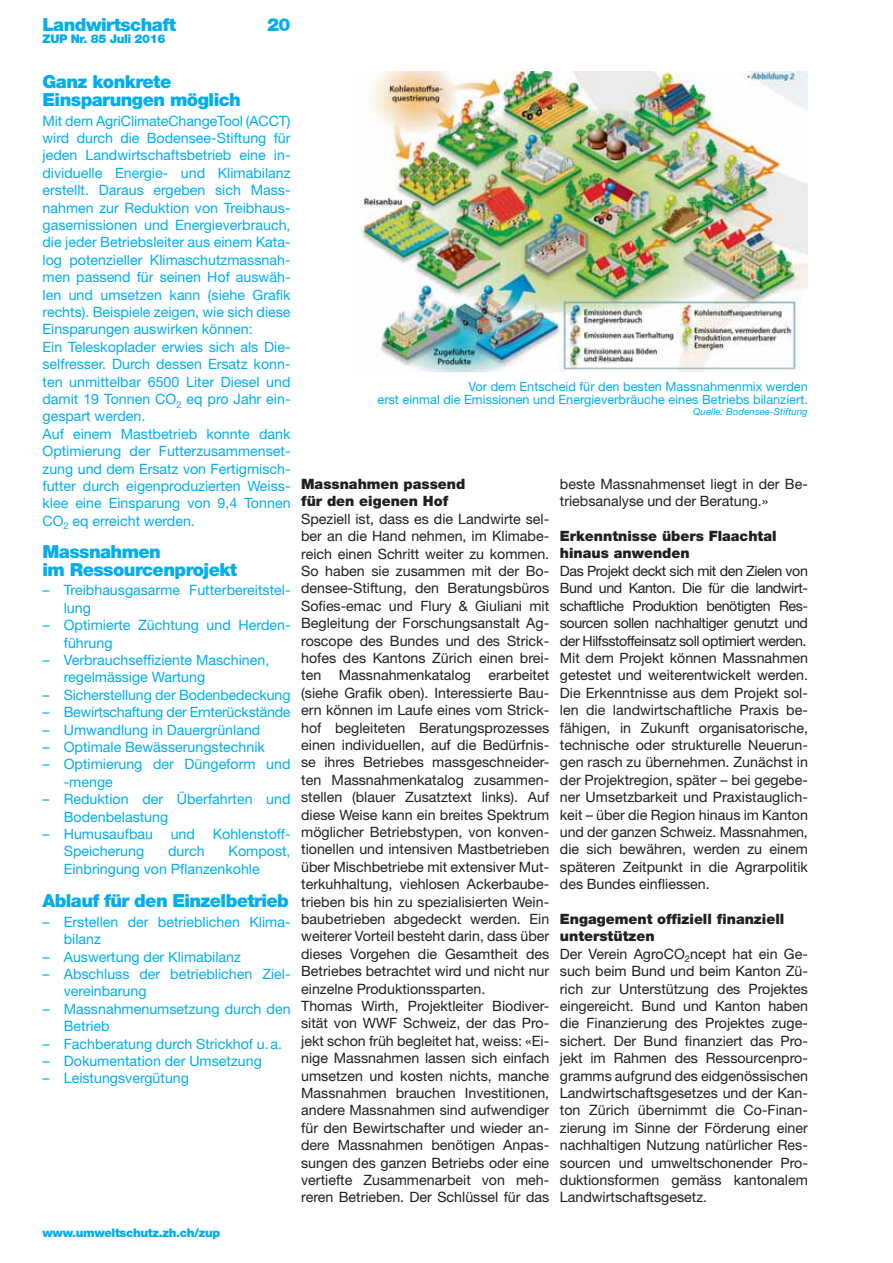
<style>
.page{position:relative;width:893px;height:1263px;background:#fff}
.page>*{position:absolute;margin:0;border:0;box-sizing:border-box;transform-origin:0 0}
.t1{font:900 18px/17.2px "Helvetica Neue LT Std";letter-spacing:-.03em;color:#00aeef}
.t2{font:14.25px/17.4px "Helvetica Neue LT Std";color:#231f20}
.t3{font:14.25px/17.4px "Helvetica Neue LT Std";color:#00aeef}
.t4{font:900 14.25px/17.2px "Helvetica Neue LT Std";color:#231f20}
.t5{font:14.25px "Helvetica Neue LT Std";letter-spacing:-.02em;color:#00aeef}
.t6{font:12.75px/13.5px "Helvetica Neue LT Std";color:#00aeef;text-align:right}
.t7{font:900 12px "Helvetica Neue LT Std";letter-spacing:-.03em;color:#00aeef}
.t8{font:italic 9.75px "Helvetica Neue LT Std";color:#00aeef}
.s1{font-weight:900}
</style>
<div class="page">
<img style="left:361px;top:71px;width:447px;height:300px">
<p class="t1" style="left:43px;top:18px;width:135px">Landwirtschaft</p>
<p class="t1" style="left:267px;top:18px;width:25px">20</p>
<p class="t7" style="left:43px;top:35px;width:125px">ZUP Nr. 85 Juli 2016</p>
<p class="t1" style="left:43px;top:75px;width:200px">Ganz konkrete<br>Einsparungen möglich</p>
<p class="t3" style="left:43px;top:114px;width:250px">Mit dem AgriClimateChangeTool (ACCT) wird durch die Bodensee-Stiftung für jeden Landwirtschaftsbetrieb eine in&shy;dividuelle Energie- und Klimabilanz erstellt. Daraus ergeben sich Mass&shy;nahmen zur Reduktion von Treibhaus&shy;gasemissionen und Energieverbrauch, die jeder Betriebsleiter aus einem Kata&shy;log potenzieller Klimaschutzmassnah&shy;men passend für seinen Hof auswäh&shy;len und umsetzen kann (siehe Grafik rechts). Beispiele zeigen, wie sich diese Einsparungen auswirken können:<br>Ein Teleskoplader erwies sich als Die&shy;selfresser. Durch dessen Ersatz konn&shy;ten unmittelbar 6500 Liter Diesel und damit 19 Tonnen CO<sub>2</sub> eq pro Jahr ein&shy;gespart werden.<br>Auf einem Mastbetrieb konnte dank Optimierung der Futterzusammenset&shy;zung und dem Ersatz von Fertigmisch&shy;futter durch eigenproduzierten Weiss&shy;klee eine Einsparung von 9,4 Tonnen CO<sub>2</sub> eq erreicht werden.</p>
<p class="t1" style="left:43px;top:545px;width:196px">Massnahmen<br>im Ressourcenprojekt</p>
<p class="t3" style="left:64px;top:583px;width:228px;text-indent:-21px">– Treibhausgasarme Futterbereitstel&shy;lung</p>
<p class="t3" style="left:64px;top:618px;width:228px;text-indent:-21px">– Optimierte Züchtung und Herden&shy;führung</p>
<p class="t3" style="left:64px;top:653px;width:207px;text-indent:-21px">– Verbrauchseffiziente Maschinen, regelmässige Wartung</p>
<p class="t3" style="left:43px;top:688px;width:250px">– Sicherstellung der Bodenbedeckung</p>
<p class="t5" style="left:43px;top:707px;width:250px">– Bewirtschaftung der Ernterückstände</p>
<p class="t3" style="left:43px;top:723px;width:219px">– Umwandlung in Dauergrünland</p>
<p class="t3" style="left:43px;top:740px;width:224px">– Optimale Bewässerungstechnik</p>
<p class="t3" style="left:64px;top:757px;width:228px;text-indent:-21px">– Optimierung der Düngeform und -menge</p>
<p class="t3" style="left:64px;top:792px;width:228px;text-indent:-21px">– Reduktion der Überfahrten und<br>Bodenbelastung</p>
<p class="t3" style="left:64px;top:827px;width:228px;text-indent:-21px">– Humusaufbau und Kohlenstoff-<br>Speicherung</p>
<p class="t3" style="left:64px;top:844px;width:228px;text-indent:165px">Kompost,<br>Einbringung von Pflanzenkohle</p>
<p class="t1" style="left:43px;top:894px;width:248px">Ablauf für den Einzelbetrieb</p>
<p class="t3" style="left:64px;top:915px;width:228px;text-indent:-21px">– Erstellen der betrieblichen Klima&shy;bilanz</p>
<p class="t3" style="left:43px;top:950px;width:200px">– Auswertung der Klimabilanz</p>
<p class="t3" style="left:64px;top:967px;width:228px;text-indent:-21px">– Abschluss der betrieblichen Ziel&shy;vereinbarung</p>
<p class="t3" style="left:64px;top:1002px;width:228px;text-indent:-21px">– Massnahmenumsetzung durch den<br>Betrieb</p>
<p class="t3" style="left:43px;top:1037px;width:241px">– Fachberatung durch Strickhof u. a.</p>
<p class="t3" style="left:43px;top:1054px;width:221px">– Dokumentation der Umsetzung</p>
<p class="t3" style="left:43px;top:1071px;width:148px">– Leistungsvergütung</p>
<p class="t3" style="left:168px;top:844px;width:38px">durch</p>
<p class="t7" style="left:43px;top:1228px;width:179px">www.umweltschutz.zh.ch/zup</p>
<p class="t6" style="left:377px;top:381px;width:432px">Vor dem Entscheid für den besten Massnahmenmix werden<br>erst einmal die Emissionen und Energieverbräuche eines Betriebs bilanziert.</p>
<p class="t8" style="left:693px;top:408px;width:116px">Quelle: Bodensee-Stiftung</p>
<p class="t4" style="left:301px;top:477px;width:166px">Massnahmen passend für den eigenen Hof</p>
<p class="t2" style="left:301px;top:512px;width:250px">Speziell ist, dass es die Landwirte sel&shy;ber an die Hand nehmen, im Klimabe&shy;reich einen Schritt weiter zu kommen.<br>So haben sie zusammen mit der Bo&shy;densee-Stiftung, den Beratungsbüros Sofies-emac und Flury &amp; Giuliani mit Begleitung der Forschungsanstalt Ag&shy;roscope des Bundes und des Strick&shy;hofes des Kantons Zürich einen brei&shy;ten Massnahmenkatalog erarbeitet (siehe Grafik oben). Interessierte Bau&shy;ern können im Laufe eines vom Strick&shy;hof begleiteten Beratungsprozesses einen individuellen, auf die Bedürfnis&shy;se ihres Betriebes massgeschneider&shy;ten Massnahmenkatalog zusammen&shy;stellen (blauer Zusatztext links). Auf diese Weise kann ein breites Spektrum möglicher Betriebstypen, von konven&shy;tionellen und intensiven Mastbetrieben über Mischbetriebe mit extensiver Mut&shy;terkuhhaltung, viehlosen Ackerbaube&shy;trieben bis hin zu spezialisierten Wein&shy;baubetrieben abgedeckt werden. Ein weiterer Vorteil besteht darin, dass über dieses Vorgehen die Gesamtheit des Betriebes betrachtet wird und nicht nur einzelne Produktionssparten.<br>Thomas Wirth, Projektleiter Biodiver&shy;sität von WWF Schweiz, der das Pro&shy;jekt schon früh begleitet hat, weiss: «Ei&shy;nige Massnahmen lassen sich einfach umsetzen und kosten nichts, manche Massnahmen brauchen Investitionen, andere Massnahmen sind aufwendiger für den Bewirtschafter und wieder an&shy;dere Massnahmen benötigen Anpas&shy;sungen des ganzen Betriebs oder eine vertiefte Zusammenarbeit von meh&shy;reren Betrieben. Der Schlüssel für das</p>
<p class="t2" style="left:560px;top:477px;width:250px">beste Massnahmenset liegt in der Be&shy;triebsanalyse und der Beratung.»</p>
<p class="t4" style="left:560px;top:529px;width:218px">Erkenntnisse übers Flaachtal hinaus anwenden</p>
<p class="t2" style="left:560px;top:564px;width:250px;text-align:justify">Das Projekt deckt sich mit den Zielen von Bund und Kanton. Die für die landwirt&shy;schaftliche Produktion benötigten Res&shy;sourcen sollen nachhaltiger genutzt und der Hilfsstoffeinsatz soll optimiert werden.<br>Mit dem Projekt können Massnahmen getestet und weiterentwickelt werden.<br>Die Erkenntnisse aus dem Projekt sol&shy;len die landwirtschaftliche Praxis be&shy;fähigen, in Zukunft organisatorische, technische oder strukturelle Neuerun&shy;gen rasch zu übernehmen. Zunächst in der Projektregion, später – bei gegebe&shy;ner Umsetzbarkeit und Praxistauglich&shy;keit – über die Region hinaus im Kanton und der ganzen Schweiz. Massnahmen, die sich bewähren, werden zu einem späteren Zeitpunkt in die Agrarpolitik des Bundes einfliessen.</p>
<p class="t2" style="left:560px;top:912px;width:250px"><span class="s1">Engagement offiziell finanziell unterstützen<br></span>Der Verein AgroCO<sub>2</sub>ncept hat ein Ge&shy;such beim Bund und beim Kanton Zü&shy;rich zur Unterstützung des Projektes eingereicht. Bund und Kanton haben die Finanzierung des Projektes zuge&shy;sichert. Der Bund finanziert das Pro&shy;jekt im Rahmen des Ressourcenpro&shy;gramms aufgrund des eidgenössischen Landwirtschaftsgesetzes und der Kan&shy;ton Zürich übernimmt die Co-Finan&shy;zierung im Sinne der Förderung einer nachhaltigen Nutzung natürlicher Res&shy;sourcen und umweltschonender Pro&shy;duktionsformen gemäss kantonalem Landwirtschaftsgesetz.</p>
</div>
